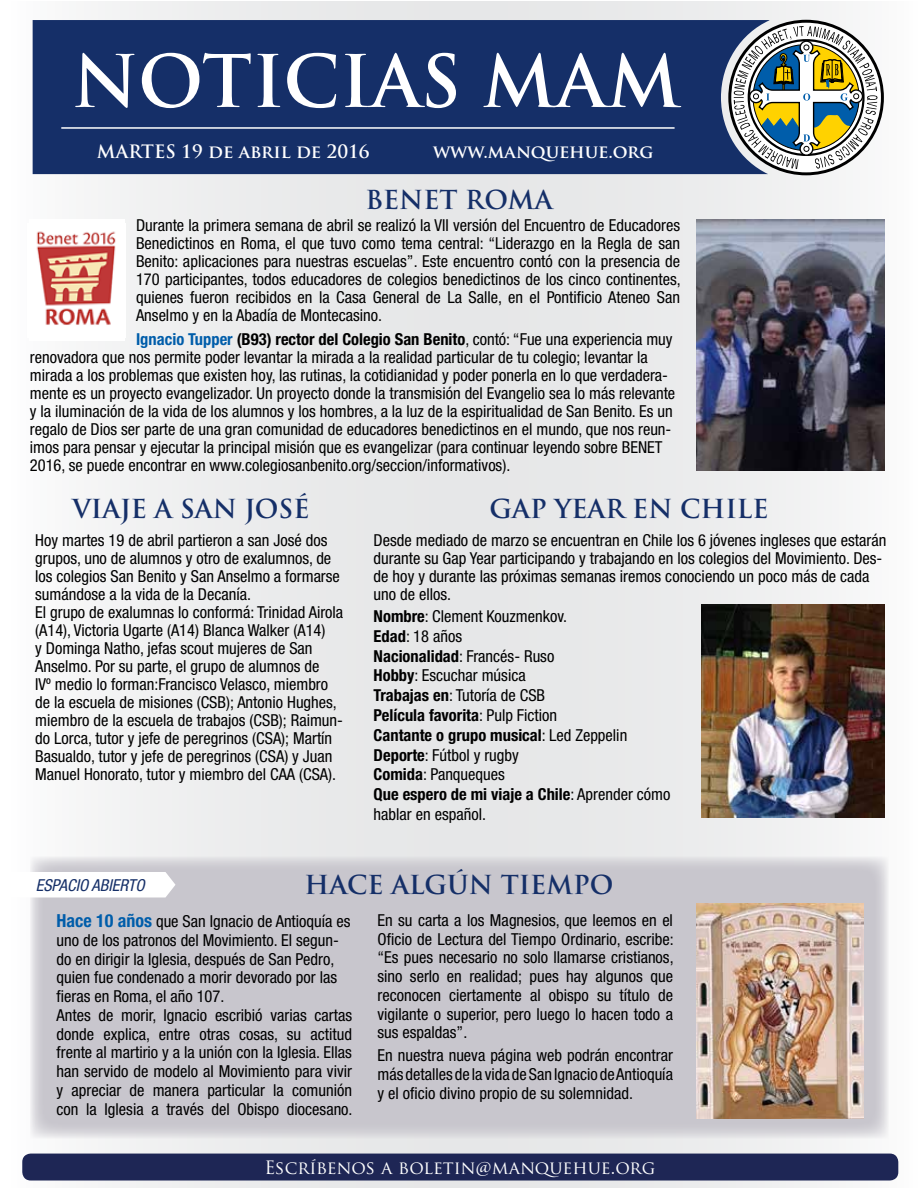
<style>
.page{position:relative;width:918px;height:1188px;background:#fff}
.page>*{position:absolute;margin:0;border:0;box-sizing:border-box;transform-origin:0 0}
.t1{font:700 70.5px "Trajan Pro";color:#fff}
.t2{font:700 25.5px "Trajan Pro";color:#152f68}
.t3{font:700 18px "Trajan Pro";color:#fff}
.t4{font:18px "Trajan Pro";color:#fff}
.t5{font:condensed 16.5px/18px "Helvetica Neue LT Std";color:#000}
.t6{font:italic condensed 16.5px "Helvetica Neue LT Std";color:#152f68}
.s1{font-weight:700;color:#005daa}
.s2{font-weight:700}
.s3{font-weight:700;font-size:18px;color:#005daa}
</style>
<div class="page">
<div style="left:5px;top:1px;width:461px;height:1187px;background:linear-gradient(to right,#f9f9fa,#e2e3e4)"></div>
<div style="left:462px;top:1px;width:456px;height:1187px;background:linear-gradient(to right,#e3e4e5,#f4f4f5)"></div>
<div style="left:22px;top:1154px;width:876px;height:27px;background:#1e2655;border-radius:9px"></div>
<div style="left:33px;top:20px;width:736px;height:154px;background:#152f68"></div>
<hr style="left:61px;top:127px;width:614px;height:2px;background:#fff">
<div style="left:728px;top:20px;width:156px;height:155px;border:3px solid #000;border-radius:50%"></div>
<svg style="left:734px;top:26px;width:144px;height:143px"></svg>
<div style="left:30px;top:857px;width:858px;height:282px;background:#c8c6cd"></div>
<div style="left:5px;top:872px;width:171px;height:25px;background:#fff"></div>
<img style="left:696px;top:219px;width:188px;height:252px">
<img style="left:696px;top:903px;width:167px;height:216px">
<img style="left:701px;top:605px;width:183px;height:212px">
<div style="left:30px;top:219px;width:95px;height:122px;background:#fff"></div>
<img style="left:28px;top:224px;width:88px;height:113px">
<h1 class="t1" style="left:72px;top:37px;width:610px">NOTICIAS MAM</h1>
<p class="t3" style="left:97px;top:140px;width:274px">MARTES 19 de abril de 2016</p>
<p class="t3" style="left:433px;top:140px;width:222px">www.manquehue.org</p>
<h2 class="t2" style="left:366px;top:184px;width:188px">BENET ROMA</h2>
<p class="t5" style="left:136px;top:216px;width:546px;text-align:justify">Durante la primera semana de abril se realizó la VII versión del Encuentro de Educadores Benedictinos en Roma, el que tuvo como tema central: “Liderazgo en la Regla de san Benito: aplicaciones para nuestras escuelas”. Este encuentro contó con la presencia de 170 participantes, todos educadores de colegios benedictinos de los cinco continentes, quienes fueron recibidos en la Casa General de La Salle, en el Pontificio Ateneo San Anselmo y en la Abadía de Montecasino.</p>
<p class="t5" style="left:30px;top:330px;width:647px;text-indent:106px"><span class="s1">Ignacio Tupper</span> <span class="s2">(B93) rector del Colegio San Benito</span>, contó: “Fue una experiencia muy renovadora que nos permite poder levantar la mirada a la realidad particular de tu colegio; levantar la mirada a los problemas que existen hoy, las rutinas, la cotidianidad y poder ponerla en lo que verdadera&shy;mente es un proyecto evangelizador. Un proyecto donde la transmisión del Evangelio sea lo más relevante y la iluminación de la vida de los alumnos y los hombres, a la luz de la espiritualidad de San Benito. Es un regalo de Dios ser parte de una gran comunidad de educadores benedictinos en el mundo, que nos reun&shy;imos para pensar y ejecutar la principal misión que es evangelizar (para continuar leyendo sobre BENET 2016, se puede encontrar en www.colegiosanbenito.org/seccion/informativos).</p>
<h2 class="t2" style="left:490px;top:493px;width:280px">GAP YEAR EN CHILE</h2>
<p class="t5" style="left:374px;top:531px;width:514px">Desde mediado de marzo se encuentran en Chile los 6 jóvenes ingleses que estarán durante su Gap Year participando y trabajando en los colegios del Movimiento. Des&shy;de hoy y durante las próximas semanas iremos conociendo un poco más de cada uno de ellos.</p>
<p class="t5" style="left:374px;top:606px;width:298px;line-height:19.8px"><span class="s2">Nombre</span>: Clement Kouzmenkov.<br><span class="s2">Edad</span>: 18 años<br><span class="s2">Nacionalidad</span>: Francés- Ruso<br><span class="s2">Hobby</span>: Escuchar música<br><span class="s2">Trabajas en</span>: Tutoría de CSB<br><span class="s2">Película favorita</span>: Pulp Fiction<br><span class="s2">Cantante o grupo musical</span>: Led Zeppelin<br><span class="s2">Deporte</span>: Fútbol y rugby<br><span class="s2">Comida</span>: Panqueques<br><span class="s2">Que espero de mi viaje a Chile</span>: Aprender cómo hablar en español.</p>
<h2 class="t2" style="left:72px;top:493px;width:239px">VIAJE A SAN JOSÉ</h2>
<p class="t5" style="left:35px;top:531px;width:310px">Hoy martes 19 de abril partieron a san José dos grupos, uno de alumnos y otro de exalumnos, de los colegios San Benito y San Anselmo a formarse sumándose a la vida de la Decanía.<br>El grupo de exalumnas lo conformá: Trinidad Airola (A14), Victoria Ugarte (A14) Blanca Walker (A14)<br>y Dominga Natho, jefas scout mujeres de San Anselmo. Por su parte, el grupo de alumnos de<br>IVº medio lo forman:Francisco Velasco, miembro de la escuela de misiones (CSB); Antonio Hughes, miembro de la escuela de trabajos (CSB); Raimun&shy;do Lorca, tutor y jefe de peregrinos (CSA); Martín Basualdo, tutor y jefe de peregrinos (CSA) y Juan Manuel Honorato, tutor y miembro del CAA (CSA).</p>
<p class="t6" style="left:36px;top:876px;width:110px">ESPACIO ABIERTO</p>
<h2 class="t2" style="left:305px;top:869px;width:310px">HACE ALGÚN TIEMPO</h2>
<p class="t5" style="left:57px;top:912px;width:298px;line-height:18.8px"><span class="s3">Hace 10 años</span> que San Ignacio de Antioquía es uno de los patronos del Movimiento. El segun&shy;do en dirigir la Iglesia, después de San Pedro, quien fue condenado a morir devorado por las fieras en Roma, el año 107.<br>Antes de morir, Ignacio escribió varias cartas donde explica, entre otras cosas, su actitud frente al martirio y a la unión con la Iglesia. Ellas han servido de modelo al Movimiento para vivir y apreciar de manera particular la comunión con la Iglesia a través del Obispo diocesano.</p>
<p class="t5" style="left:378px;top:911px;width:298px;line-height:18.8px;text-align:justify">En su carta a los Magnesios, que leemos en el Oficio de Lectura del Tiempo Ordinario, escribe: “Es pues necesario no solo llamarse cristianos, sino serlo en realidad; pues hay algunos que reconocen ciertamente al obispo su título de vigilante o superior, pero luego lo hacen todo a sus espaldas”.</p>
<p class="t5" style="left:378px;top:1046px;width:297px;line-height:18.8px;text-align:justify">En nuestra nueva página web podrán encontrar más detalles de la vida de San Ignacio de Antioquía y el oficio divino propio de su solemnidad.</p>
<p class="t4" style="left:264px;top:1156px;width:393px">Escríbenos a boletin@manquehue.org</p>
</div>
